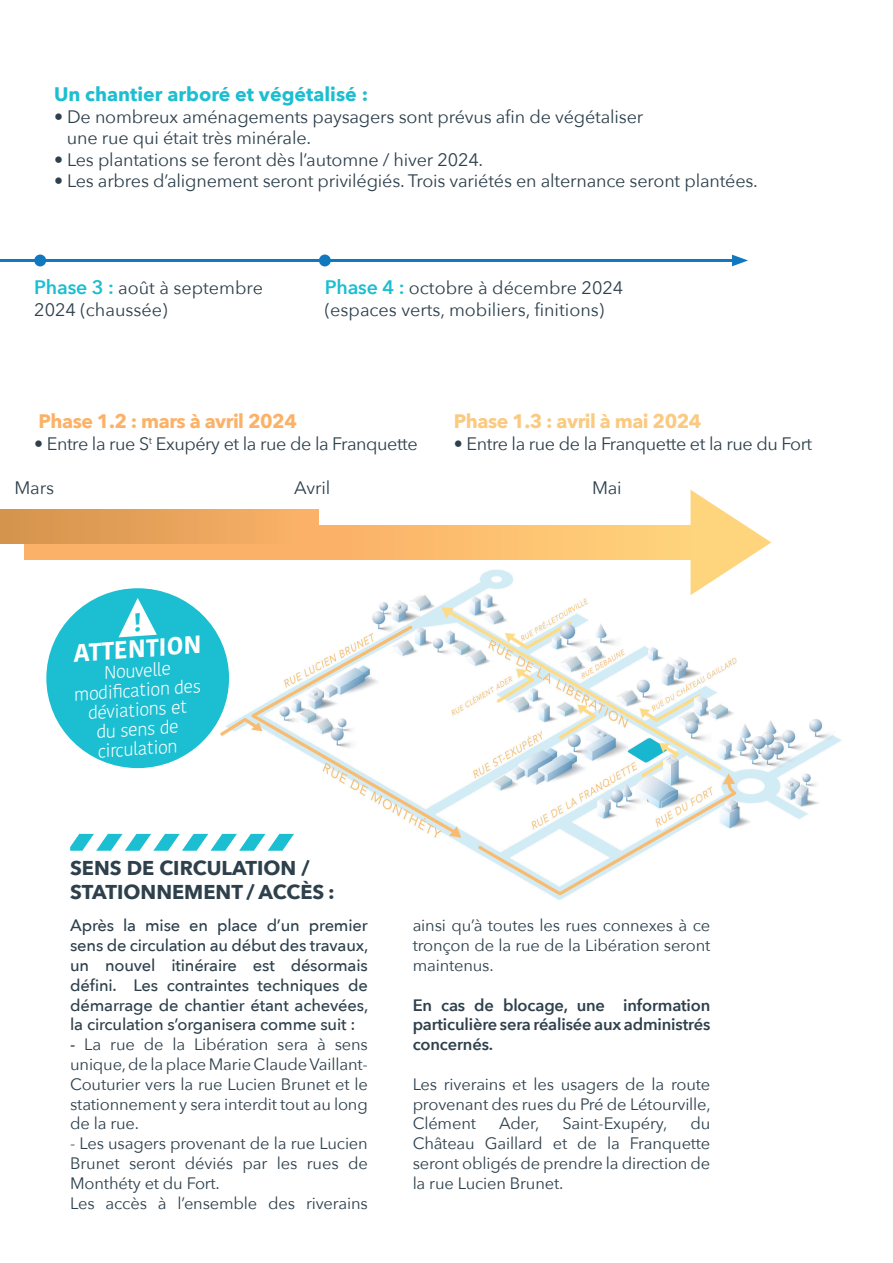
<style>
.page{position:relative;width:893px;height:1263px;background:#fff}
.page>*{position:absolute;margin:0;border:0;box-sizing:border-box;transform-origin:0 0}
.t1{font:700 24.75px "Kohinoor Devanagari";color:#fff}
.t2{font:700 19.95px/24px "Avenir Next";color:#2d404c}
.t3{font:700 19.5px "Avenir Next";color:#1cbed1}
.t4{font:700 19.5px "Avenir Next";letter-spacing:-.025em;color:#fbb268}
.t5{font:700 19.5px "Avenir Next";letter-spacing:-.025em;color:#faca81}
.t6{font:18px/21.6px "Avenir Next";letter-spacing:-.01em;color:#2d404c}
.t7{font:300 18px/19.5px "Kohinoor Devanagari";color:#fff;text-align:center}
.t8{font:16.5px/19.8px "Avenir Next";letter-spacing:-.01em;color:#2d404c;text-align:justify}
.t9{font:500 16.5px/19.8px "Avenir Next";letter-spacing:-.01em;color:#2d404c;text-align:justify}
.t10{font:600 16.5px/19.8px "Avenir Next";letter-spacing:-.01em;color:#2d404c;text-align:justify}
.s1{font-weight:600;font-size:19.5px;color:#1cbed1}
.s2{font-weight:500}
</style>
<div class="page">
<img style="left:210px;top:494px;width:632px;height:406px">
<hr style="left:0;top:259px;width:738px;height:3px;background:#1078bf">
<svg style="left:732px;top:255px;width:16px;height:11px"></svg>
<div style="left:34px;top:254px;width:12px;height:12px;background:#1078bf;border-radius:50%"></div>
<div style="left:319px;top:254px;width:12px;height:12px;background:#1078bf;border-radius:50%"></div>
<div style="left:24px;top:525px;width:318px;height:34px;background:#fbb268"></div>
<div style="left:342px;top:525px;width:357px;height:34px;background:linear-gradient(to right,#fbb268,#ffd57d)"></div>
<svg style="left:691px;top:490px;width:80px;height:105px"></svg>
<svg style="left:70px;top:834px;width:224px;height:17px"></svg>
<div style="left:0;top:510px;width:319px;height:34px;background:linear-gradient(to right,#d3924c,#fcb269)"></div>
<div style="left:46px;top:588px;width:183px;height:180px;background:#1cbed1;border-radius:50%"></div>
<svg style="left:119px;top:598px;width:38px;height:39px"></svg>
<p class="t3" style="left:54px;top:77px;width:316px">Un chantier arboré et végétalisé :</p>
<p class="t6" style="left:67px;top:105px;width:578px;text-indent:-13px">• De nombreux aménagements paysagers sont prévus afin de végétaliser une rue qui était très minérale.</p>
<p class="t6" style="left:54px;top:148px;width:431px">• Les plantations se feront dès l’automne / hiver 2024.</p>
<p class="t6" style="left:54px;top:170px;width:705px">• Les arbres d’alignement seront privilégiés. Trois variétés en alternance seront plantées.</p>
<p class="t6" style="left:34px;top:277px;width:230px"><span class="s1">Phase 3 :</span> août à septembre<br>2024 (chaussée)</p>
<p class="t6" style="left:325px;top:277px;width:300px"><span class="s1">Phase 4 :</span> octobre à décembre 2024 (espaces verts, mobiliers, finitions)</p>
<p class="t4" style="left:39px;top:404px;width:260px">Phase 1.2 : mars à avril 2024</p>
<p class="t6" style="left:34px;top:432px;width:385px">• Entre la rue S<sup>t</sup> Exupéry et la rue de la Franquette</p>
<p class="t5" style="left:454px;top:404px;width:249px">Phase 1.3 : avril à mai 2024</p>
<p class="t6" style="left:454px;top:432px;width:360px">• Entre la rue de la Franquette et la rue du Fort</p>
<p class="t6" style="left:15px;top:476px;width:41px">Mars</p>
<p class="t6" style="left:294px;top:476px;width:38px">Avril</p>
<p class="t6" style="left:592px;top:476px;width:31px">Mai</p>
<h1 class="t1" style="left:71px;top:631px;width:130px;rotate:-4deg">ATTENTION</h1>
<p class="t7" style="left:72px;top:665px;width:129px;rotate:-4deg">Nouvelle<br>modifi cation des déviations et<br>du sens de circulation</p>
<p class="t2" style="left:70px;top:856px;width:266px">SENS DE CIRCULATION /<br>STATIONNEMENT / ACCÈS :</p>
<p class="t9" style="left:70px;top:915px;width:300px">Après la mise en place d’un premier sens de circulation au début des travaux, un nouvel itinéraire est désormais défini. Les contraintes techniques de démarrage de chantier étant achevées, la circulation s’organisera comme suit :</p>
<p class="t8" style="left:70px;top:1034px;width:299px"><span class="s2">-</span> La rue de la Libération sera à sens unique, de la place Marie Claude Vaillant-Couturier vers la rue Lucien Brunet et le stationnement y sera interdit tout au long de la rue.</p>
<p class="t8" style="left:70px;top:1133px;width:299px;text-align:left">- Les usagers provenant de la rue Lucien<br>Brunet seront déviés par les rues de<br>Monthéty et du Fort.<br>Les accès à l’ensemble des riverains</p>
<p class="t8" style="left:413px;top:915px;width:299px">ainsi qu’à toutes les rues connexes à ce tronçon de la rue de la Libération seront maintenus.</p>
<p class="t10" style="left:413px;top:994px;width:299px">En cas de blocage, une information particulière sera réalisée aux administrés concernés.</p>
<p class="t8" style="left:413px;top:1073px;width:300px">Les riverains et les usagers de la route provenant des rues du Pré de Létourville, Clément</p>
<p class="t8" style="left:413px;top:1113px;width:299px;text-indent:278px">du Château Gaillard et de la Franquette seront obligés de prendre la direction de la rue Lucien Brunet.</p>
<p class="t8" style="left:499px;top:1113px;width:42px">Ader,</p>
<p class="t8" style="left:562px;top:1113px;width:107px">Saint-Exupéry,</p>
</div>
